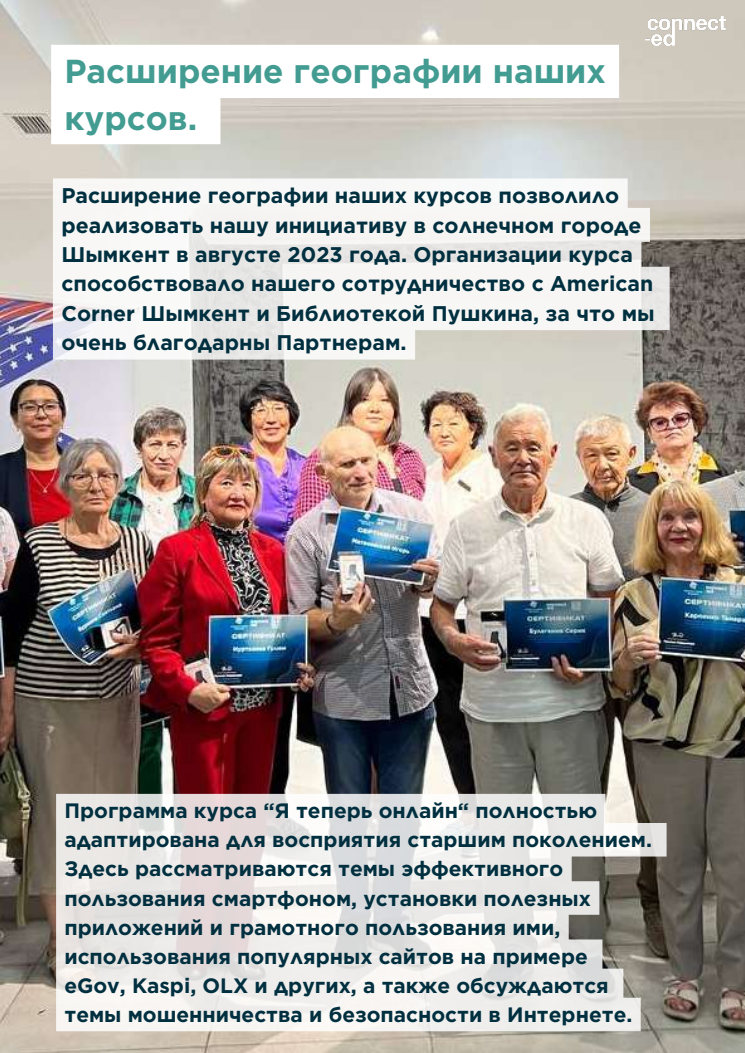
<style>
.page{position:relative;width:745px;height:1053px;background:#fff}
.page>*{position:absolute;margin:0;border:0;box-sizing:border-box;transform-origin:0 0}
.t1{font:700 33.2px/46.2px "Gotham";color:#429c91}
.t2{font:700 21.2px/29.4px "Gotham";color:#002f3f}
.t3{font:700 20.8px/29.1px "Gotham";color:#002f3f}
</style>
<div class="page">
<img style="left:0;top:0;width:744px;height:1052px">
<svg style="left:53px;top:178px;width:616px;height:181px;fill:#f7f6f4"></svg>
<svg style="left:56px;top:793px;width:610px;height:237px"></svg>
<svg style="left:51px;top:45px;width:568px;height:99px"></svg>
<img style="left:645px;top:16px;width:80px;height:29px">
<h1 class="t1" style="left:64px;top:48px;width:542px">Расширение географии наших курсов.</h1>
<p class="t2" style="left:61px;top:181px;width:594px">Расширение географии наших курсов позволило реализовать нашу инициативу в солнечном городе Шымкент в августе 2023 года. Организации курса способствовало нашего сотрудничество с American Corner Шымкент и Библиотекой Пушкина, за что мы очень благодарны Партнерам.</p>
<p class="t3" style="left:64px;top:795px;width:589px">Программа курса “Я теперь онлайн“ полностью адаптирована для восприятия старшим поколением.<br>Здесь рассматриваются темы эффективного пользования смартфоном, установки полезных приложений и грамотного пользования ими, использования популярных сайтов на примере eGov, Kaspi, OLX и других, а также обсуждаются темы мошенничества и безопасности в Интернете.</p>
</div>
